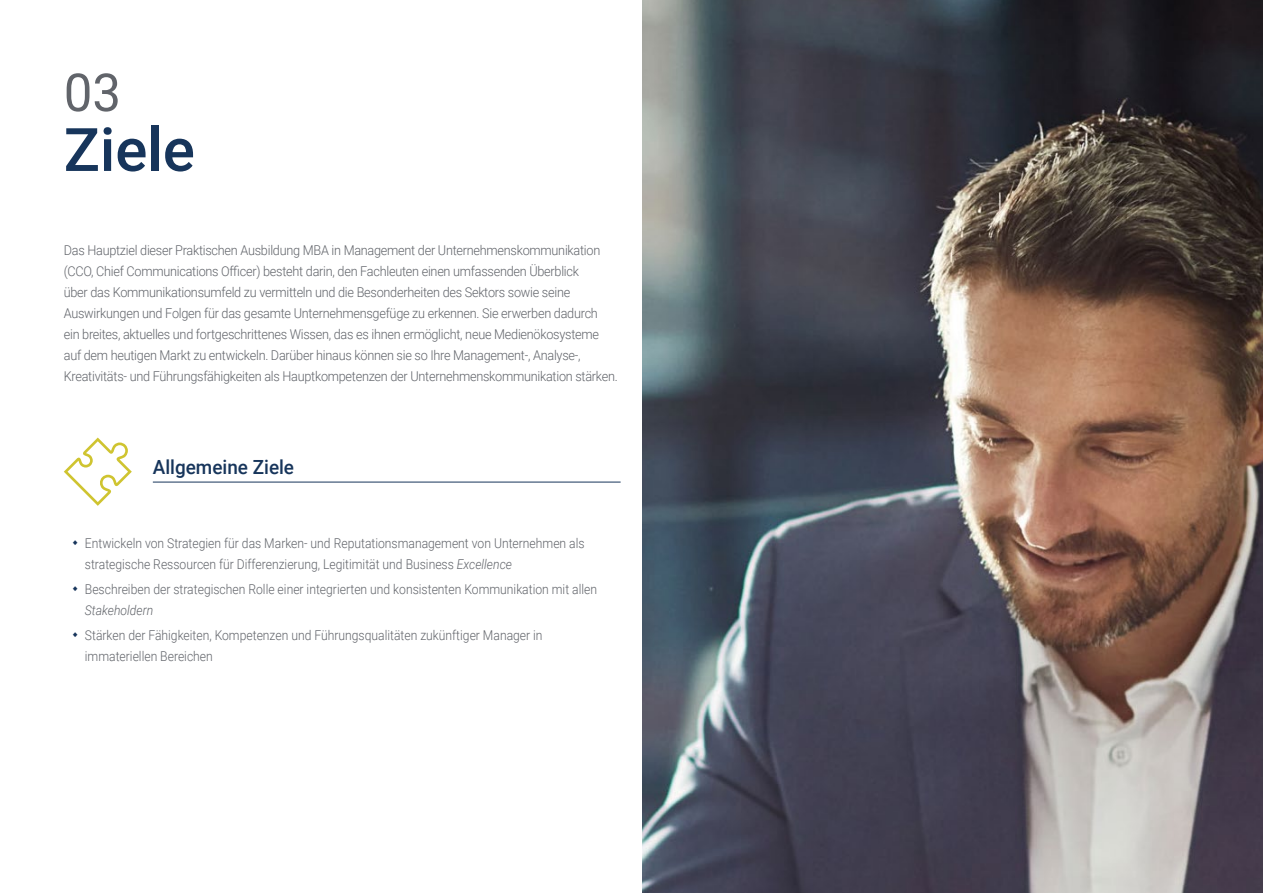
<style>
.page{position:relative;width:1263px;height:893px;background:#fff}
.page>*{position:absolute;margin:0;border:0;box-sizing:border-box;transform-origin:0 0}
.t1{font:500 60px "Roboto";color:#17355b}
.t2{font:52.5px "Roboto";color:#61646a}
.t3{font:500 19.5px "Roboto";color:#17355b}
.t4{font:300 13.5px/21px "Roboto";letter-spacing:-.02em;color:#61646a;scale:.94 1}
.t5{font:300 13.5px/21px "Roboto";color:#61646a;scale:.9 1}
.t6{font:italic 300 13.5px "Roboto";color:#61646a;scale:.9 1}
.s1{font-style:italic}
</style>
<div class="page">
<img style="left:642px;top:0;width:621px;height:893px">
<hr style="left:153px;top:482px;width:468px;height:1px;background:#17355b">
<svg style="left:64px;top:438px;width:68px;height:68px"></svg>
<h2 class="t2" style="left:64px;top:56px;width:59px">03</h2>
<h1 class="t1" style="left:64px;top:108px;width:133px">Ziele</h1>
<p class="t4" style="left:64px;top:239px;width:591px">Das Hauptziel dieser Praktischen Ausbildung MBA in Management der Unternehmenskommunikation (CCO, Chief Communications Officer) besteht darin, den Fachleuten einen umfassenden Überblick<br>über das Kommunikationsumfeld zu vermitteln und die Besonderheiten des Sektors sowie seine Auswirkungen und Folgen für das gesamte Unternehmensgefüge zu erkennen. Sie erwerben dadurch<br>ein breites, aktuelles und fortgeschrittenes Wissen, das es ihnen ermöglicht, neue Medienökosysteme auf dem heutigen Markt zu entwickeln. Darüber hinaus können sie so Ihre Management-, Analyse-, Kreativitäts- und Führungsfähigkeiten als Hauptkompetenzen der Unternehmenskommunikation stärken.</p>
<h3 class="t3" style="left:153px;top:453px;width:143px">Allgemeine Ziele</h3>
<p class="t5" style="left:85px;top:532px;width:557px">Entwickeln von Strategien für das Marken- und Reputationsmanagement von Unternehmen als strategische Ressourcen für Differenzierung, Legitimität und Business <span class="s1">Excellence</span></p>
<p class="t5" style="left:85px;top:578px;width:571px">Beschreiben der strategischen Rolle einer integrierten und konsistenten Kommunikation mit allen</p>
<p class="t6" style="left:85px;top:601px;width:77px">Stakeholdern</p>
<p class="t5" style="left:85px;top:624px;width:510px">Stärken der Fähigkeiten, Kompetenzen und Führungsqualitäten zukünftiger Manager in immateriellen Bereichen</p>
</div>
